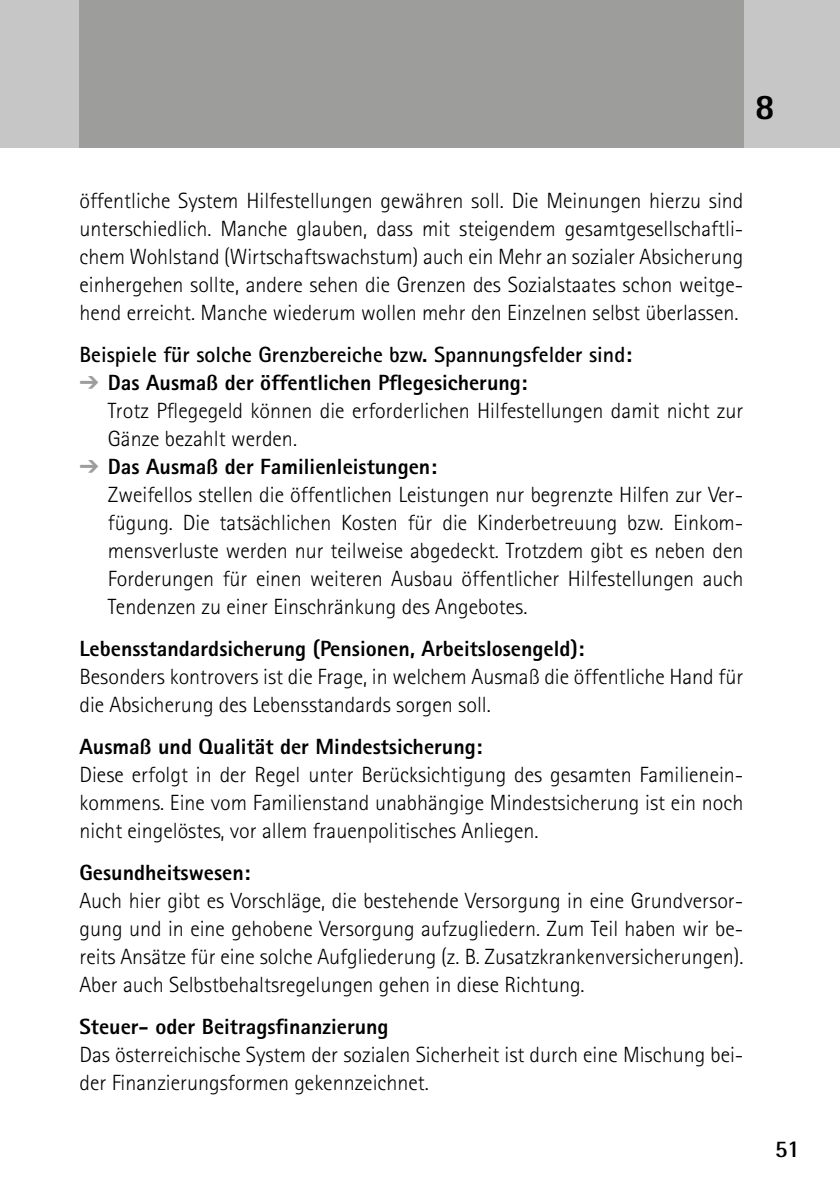
<style>
.page{position:relative;width:840px;height:1191px;background:#fff}
.page>*{position:absolute;margin:0;border:0;box-sizing:border-box;transform-origin:0 0}
.t1{font:800 36px "Rotis Sans Serif Std";color:#000}
.t2{font:700 24px "Rotis Semi Sans Std";color:#000}
.t3{font:300 22px/28px "Rotis Sans Serif Std";color:#000}
.t4{font:800 22px "Rotis Sans Serif Std";color:#000}
.t5{font:700 22px "Rotis Sans Serif Std";color:#000}
.s1{color:#9d9d9c}
.s2{font-weight:800}
</style>
<div class="page">
<div style="left:0;top:0;width:839px;height:147px;background:#c6c6c6"></div>
<div style="left:79px;top:0;width:664px;height:147px;background:#9d9d9c"></div>
<h1 class="t1" style="left:754px;top:84px;width:22px">8</h1>
<p class="t3" style="left:79px;top:187px;width:665px;text-align:justify">öffentliche System Hilfestellungen gewähren soll. Die Meinungen hierzu sind unterschiedlich. Manche glauben, dass mit steigendem gesamtgesellschaftli&shy;chem Wohlstand (Wirtschaftswachstum) auch ein Mehr an sozialer Absicherung einhergehen sollte, andere sehen die Grenzen des Sozialstaates schon weitge&shy;hend erreicht. Manche wiederum wollen mehr den Einzelnen selbst überlassen.</p>
<p class="t5" style="left:79px;top:341px;width:553px">Beispiele für solche Grenzbereiche bzw. Spannungsfelder sind:</p>
<p class="t3" style="left:108px;top:369px;width:636px;text-indent:-28px"><span class="s1">➔</span> <span class="s2">Das Ausmaß der öffentlichen Pflegesicherung:<br></span>Trotz Pflegegeld können die erforderlichen Hilfestellungen damit nicht zur<br>Gänze bezahlt werden.</p>
<p class="t3" style="left:108px;top:453px;width:636px;text-indent:-28px"><span class="s1">➔</span> <span class="s2">Das Ausmaß der Familienleistungen:<br></span>Zweifellos stellen die öffentlichen Leistungen nur begrenzte Hilfen zur Ver&shy;fügung. Die tatsächlichen Kosten für die Kinderbetreuung bzw. Einkom&shy;mensverluste werden nur teilweise abgedeckt. Trotzdem gibt es neben den Forderungen für einen weiteren Ausbau öffentlicher Hilfestellungen auch Tendenzen zu einer Einschränkung des Angebotes.</p>
<p class="t4" style="left:79px;top:635px;width:506px">Lebensstandardsicherung (Pensionen, Arbeitslosengeld):</p>
<p class="t3" style="left:79px;top:663px;width:665px">Besonders kontrovers ist die Frage, in welchem Ausmaß die öffentliche Hand für die Absicherung des Lebensstandards sorgen soll.</p>
<p class="t4" style="left:79px;top:733px;width:404px">Ausmaß und Qualität der Mindestsicherung:</p>
<p class="t3" style="left:79px;top:761px;width:665px;text-align:justify">Diese erfolgt in der Regel unter Berücksichtigung des gesamten Familienein&shy;kommens. Eine vom Familienstand unabhängige Mindestsicherung ist ein noch nicht eingelöstes, vor allem frauenpolitisches Anliegen.</p>
<p class="t4" style="left:79px;top:859px;width:172px">Gesundheitswesen:</p>
<p class="t3" style="left:79px;top:887px;width:665px;text-align:justify">Auch hier gibt es Vorschläge, die bestehende Versorgung in eine Grundversor&shy;gung und in eine gehobene Versorgung aufzugliedern. Zum Teil haben wir be&shy;reits Ansätze für eine solche Aufgliederung (z. B. Zusatzkrankenversicherungen).<br>Aber auch Selbstbehaltsregelungen gehen in diese Richtung.</p>
<p class="t4" style="left:79px;top:1013px;width:310px">Steuer- oder Beitragsfinanzierung</p>
<p class="t3" style="left:79px;top:1041px;width:665px">Das österreichische System der sozialen Sicherheit ist durch eine Mischung bei&shy;der Finanzierungsformen gekennzeichnet.</p>
<p class="t2" style="left:774px;top:1133px;width:27px">51</p>
</div>
